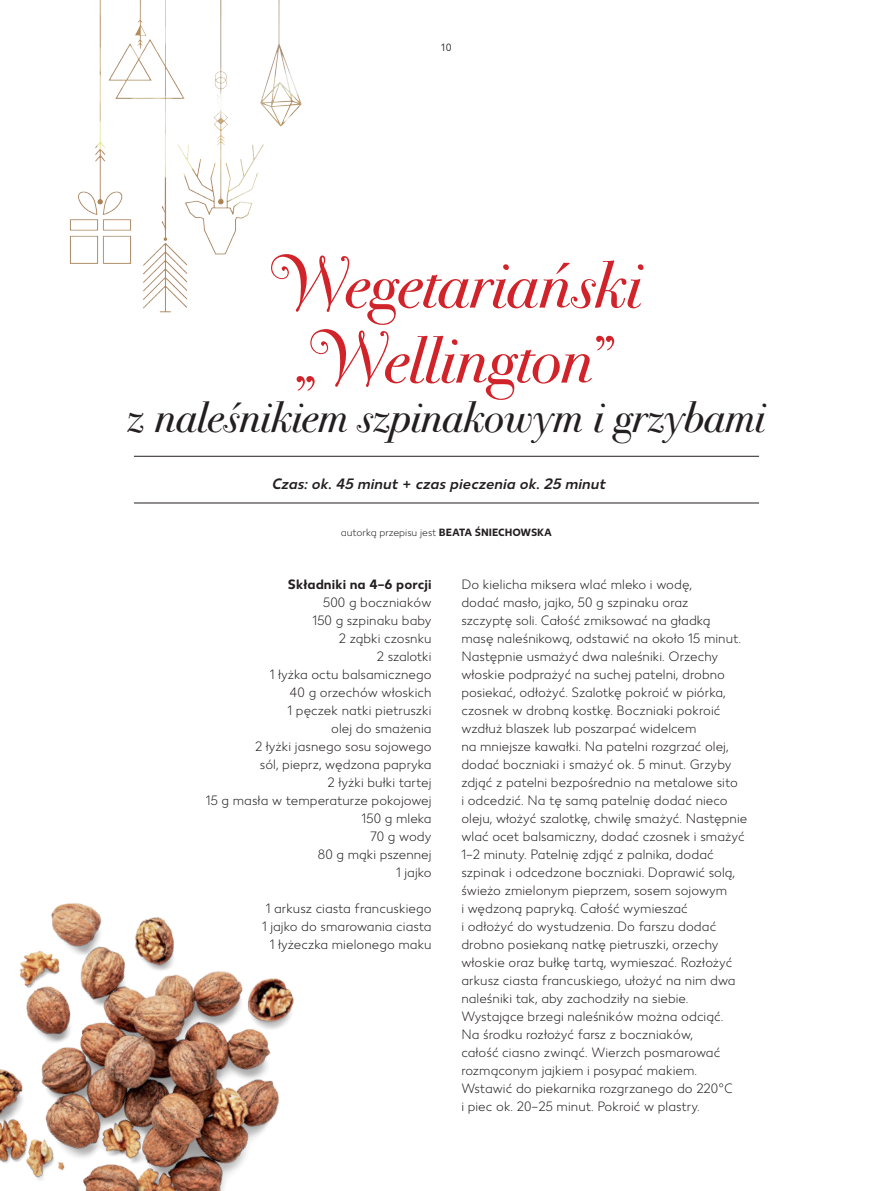
<style>
.page{position:relative;width:893px;height:1191px;background:#fff}
.page>*{position:absolute;margin:0;border:0;box-sizing:border-box;transform-origin:0 0}
.Headline_BodoniSTD_4{font:66px/75px "Bodoni Sev Swash ITC";letter-spacing:-.01em;color:#d1232a;text-align:center}
.Headline_BodoniSTD_4-2{font:43.5px "Bodoni Sev Swash ITC";letter-spacing:-.005em;color:#231f20}
.Rezept_Zubereitungsz{font:italic 500 15px "Kaufland";letter-spacing:.005em;color:#231f20}
.Kaufland_light_9_12{font:300 13.5px/18px "Kaufland";letter-spacing:.005em;color:#231f20}
.Kaufland_light_9_12-2{font:700 13.5px "Kaufland";letter-spacing:.005em;color:#231f20}
.t1{font:300 10.5px "Kaufland";color:#231f20}
.t2{font:10.5px "Kaufland";color:#231f20}
.s1{font-weight:700}
</style>
<div class="page">
<img style="left:0;top:903px;width:294px;height:288px">
<img style="left:69px;top:0;width:233px;height:313px">
<hr style="left:134px;top:502px;width:625px;height:1px;background:#231f20">
<hr style="left:134px;top:456px;width:625px;height:1px;background:#231f20">
<p class="t2" style="left:441px;top:41px;width:12px">10</p>
<p class="Headline_BodoniSTD_4" style="left:266px;top:248px;width:378px">Wegetariański „Wellington”</p>
<p class="Headline_BodoniSTD_4-2" style="left:128px;top:385px;width:640px">z naleśnikiem szpinakowym i grzybami</p>
<p class="Rezept_Zubereitungsz" style="left:272px;top:474px;width:335px">Czas: ok. 45 minut + czas pieczenia ok. 25 minut</p>
<p class="t1" style="left:341px;top:526px;width:213px">autorką przepisu jest <span class="s1">BEATA ŚNIECHOWSKA</span></p>
<p class="Kaufland_light_9_12-2" style="left:288px;top:576px;width:145px">Składniki na 4–6 porcji</p>
<p class="Kaufland_light_9_12" style="left:323px;top:594px;width:110px">500 g boczniaków</p>
<p class="Kaufland_light_9_12" style="left:312px;top:612px;width:121px">150 g szpinaku baby</p>
<p class="Kaufland_light_9_12" style="left:339px;top:630px;width:94px">2 ząbki czosnku</p>
<p class="Kaufland_light_9_12" style="left:377px;top:648px;width:56px">2 szalotki</p>
<p class="Kaufland_light_9_12" style="left:270px;top:666px;width:163px">1 łyżka octu balsamicznego</p>
<p class="Kaufland_light_9_12" style="left:290px;top:684px;width:144px">40 g orzechów włoskich</p>
<p class="Kaufland_light_9_12" style="left:288px;top:702px;width:146px">1 pęczek natki pietruszki</p>
<p class="Kaufland_light_9_12" style="left:331px;top:720px;width:102px">olej do smażenia</p>
<p class="Kaufland_light_9_12" style="left:255px;top:738px;width:178px">2 łyżki jasnego sosu sojowego</p>
<p class="Kaufland_light_9_12" style="left:260px;top:756px;width:173px">sól, pieprz, wędzona papryka</p>
<p class="Kaufland_light_9_12" style="left:327px;top:774px;width:106px">2 łyżki bułki tartej</p>
<p class="Kaufland_light_9_12" style="left:206px;top:792px;width:227px">15 g masła w temperaturze pokojowej</p>
<p class="Kaufland_light_9_12" style="left:362px;top:810px;width:72px">150 g mleka</p>
<p class="Kaufland_light_9_12" style="left:370px;top:828px;width:63px">70 g wody</p>
<p class="Kaufland_light_9_12" style="left:318px;top:846px;width:115px">80 g mąki pszennej</p>
<p class="Kaufland_light_9_12" style="left:396px;top:864px;width:37px">1 jajko</p>
<p class="Kaufland_light_9_12" style="left:266px;top:900px;width:167px">1 arkusz ciasta francuskiego</p>
<p class="Kaufland_light_9_12" style="left:262px;top:918px;width:171px">1 jajko do smarowania ciasta</p>
<p class="Kaufland_light_9_12" style="left:270px;top:936px;width:163px">1 łyżeczka mielonego maku</p>
<p class="Kaufland_light_9_12" style="left:461px;top:576px;width:287px">Do kielicha miksera wlać mleko i wodę,<br>dodać masło, jajko, 50 g szpinaku oraz<br>szczyptę soli. Całość zmiksować na gładką<br>masę naleśnikową, odstawić na około 15 minut.<br>Następnie usmażyć dwa naleśniki. Orzechy włoskie podprażyć na suchej patelni, drobno posiekać, odłożyć. Szalotkę pokroić w piórka, czosnek w drobną kostkę. Boczniaki pokroić wzdłuż blaszek lub poszarpać widelcem<br>na mniejsze kawałki. Na patelni rozgrzać olej, dodać boczniaki i smażyć ok. 5 minut. Grzyby zdjąć z patelni bezpośrednio na metalowe sito<br>i odcedzić. Na tę samą patelnię dodać nieco oleju, włożyć szalotkę, chwilę smażyć. Następnie wlać ocet balsamiczny, dodać czosnek i smażyć 1–2 minuty. Patelnię zdjąć z palnika, dodać szpinak i odcedzone boczniaki. Doprawić solą, świeżo zmielonym pieprzem, sosem sojowym<br>i wędzoną papryką. Całość wymieszać<br>i odłożyć do wystudzenia. Do farszu dodać drobno posiekaną natkę pietruszki, orzechy włoskie oraz bułkę tartą, wymieszać. Rozłożyć arkusz ciasta francuskiego, ułożyć na nim dwa naleśniki tak, aby zachodziły na siebie.<br>Wystające brzegi naleśników można odciąć.<br>Na środku rozłożyć farsz z boczniaków,<br>całość ciasno zwinąć. Wierzch posmarować rozmąconym jajkiem i posypać makiem.<br>Wstawić do piekarnika rozgrzanego do 220°C<br>i piec ok. 20–25 minut. Pokroić w plastry.</p>
</div>
